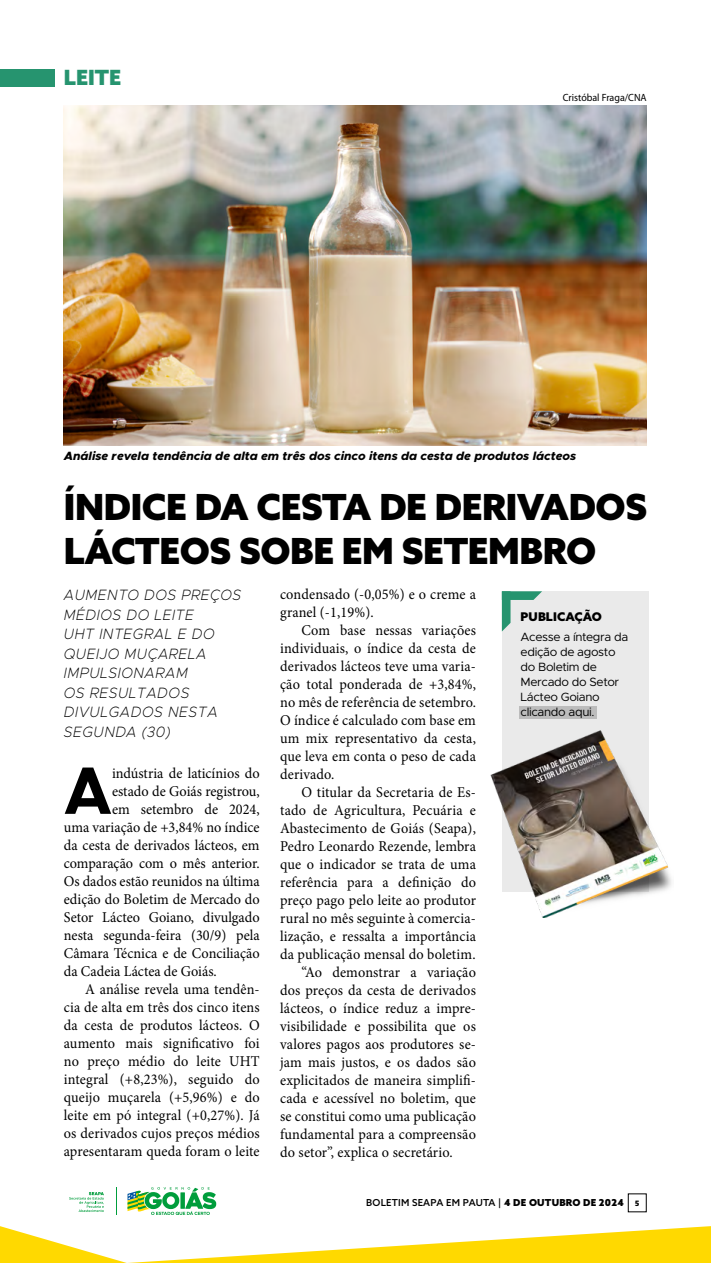
<style>
.page{position:relative;width:711px;height:1263px;background:#fff}
.page>*{position:absolute;margin:0;border:0;box-sizing:border-box;transform-origin:0 0}
.t1{font:700 67.35px "Metropolis";color:#000;scale:.95 1}
.t2{font:900 36px/43.5px "Azo Sans";letter-spacing:-.01em;color:#000}
.t3{font:900 21px "Azo Sans";color:#26946f}
.t4{font:15px/18px "Minion Pro";letter-spacing:.005em;color:#000;scale:.95 1}
.t5{font:italic 200 15px/19.5px "Metropolis";letter-spacing:.04em;color:#000;scale:.95 1}
.t6{font:12px/15px "Metropolis";letter-spacing:-.03em;color:#000}
.t7{font:italic 800 12px "Metropolis";color:#000}
.t8{font:900 12px "Azo Sans";letter-spacing:.01em;color:#000}
.t9{font:10.5px "Myriad Pro";color:#000;scale:.95 1}
.t10{font:500 9.6px "Azo Sans";letter-spacing:.02em;color:#000}
.s1{font-weight:900}
.s2{font-family:"Neo Sans Pro";font-weight:900;font-size:7.2px}
</style>
<div class="page">
<svg style="left:127px;top:1187px;width:89px;height:28px"></svg>
<svg style="left:116px;top:1187px;width:1px;height:28px"></svg>
<svg style="left:69px;top:1192px;width:35px;height:20px"></svg>
<svg style="left:0;top:1226px;width:710px;height:37px"></svg>
<div style="left:0;top:69px;width:54px;height:18px;background:#26946f"></div>
<img style="left:64px;top:105px;width:582px;height:340px">
<div style="left:501px;top:591px;width:147px;height:301px;background:#eaeaea"></div>
<svg style="left:501px;top:591px;width:40px;height:40px"></svg>
<img style="left:490px;top:723px;width:182px;height:194px">
<div style="left:518px;top:706px;width:78px;height:13px;background:#bcbcbc"></div>
<h3 class="t3" style="left:64px;top:63px;width:59px">LEITE</h3>
<p class="t9" style="left:562px;top:91px;width:90px">Cristóbal Fraga/CNA</p>
<p class="t7" style="left:64px;top:448px;width:513px">Análise revela tendência de alta em três dos cinco itens da cesta de produtos lácteos</p>
<h2 class="t2" style="left:64px;top:485px;width:584px">ÍNDICE DA CESTA DE DERIVADOS<br>LÁCTEOS SOBE EM SETEMBRO</h2>
<p class="t5" style="left:64px;top:585px;width:188px">AUMENTO DOS PREÇOS<br>MÉDIOS DO LEITE<br>UHT INTEGRAL E DO<br>QUEIJO MUÇARELA<br>IMPULSIONARAM<br>OS RESULTADOS<br>DIVULGADOS NESTA<br>SEGUNDA (30)</p>
<p class="t4" style="left:280px;top:585px;width:207px">condensado (-0,05%) e o creme a granel (-1,19%).</p>
<p class="t4" style="left:280px;top:621px;width:207px;text-align:justify;text-indent:21px">Com base nessas variações individuais, o índice da cesta de derivados lácteos teve uma varia&shy;ção total ponderada de +3,84%, no mês de referência de setembro.<br>O índice é calculado com base em um mix representativo da cesta, que leva em conta o peso de cada derivado.</p>
<p class="t4" style="left:301px;top:783px;width:185px">O titular da Secretaria de Es-</p>
<p class="t4" style="left:280px;top:801px;width:207px">tado de Agricultura, Pecuária e</p>
<p class="t4" style="left:280px;top:819px;width:207px">Abastecimento de Goiás (Seapa),</p>
<p class="t4" style="left:280px;top:837px;width:207px">Pedro Leonardo Rezende, lembra</p>
<p class="t4" style="left:280px;top:855px;width:207px">que o indicador se trata de uma</p>
<p class="t4" style="left:280px;top:873px;width:207px">referência para a definição do</p>
<p class="t4" style="left:280px;top:891px;width:207px">preço pago pelo leite ao produtor</p>
<p class="t4" style="left:280px;top:909px;width:207px">rural no mês seguinte à comercia-</p>
<p class="t4" style="left:280px;top:927px;width:207px">lização, e ressalta a importância</p>
<p class="t4" style="left:280px;top:945px;width:207px">da publicação mensal do boletim.</p>
<p class="t4" style="left:301px;top:963px;width:185px">“Ao demonstrar a variação</p>
<p class="t4" style="left:280px;top:981px;width:207px">dos preços da cesta de derivados</p>
<p class="t4" style="left:280px;top:999px;width:207px">lácteos, o índice reduz a impre-</p>
<p class="t4" style="left:280px;top:1017px;width:207px">visibilidade e possibilita que os</p>
<p class="t4" style="left:280px;top:1035px;width:207px">valores pagos aos produtores se-</p>
<p class="t4" style="left:280px;top:1053px;width:207px">jam mais justos, e os dados são</p>
<p class="t4" style="left:280px;top:1071px;width:207px">explicitados de maneira simplifi-</p>
<p class="t4" style="left:280px;top:1089px;width:207px">cada e acessível no boletim, que</p>
<p class="t4" style="left:280px;top:1107px;width:207px">se constitui como uma publicação</p>
<p class="t4" style="left:280px;top:1125px;width:207px">fundamental para a compreensão</p>
<p class="t4" style="left:280px;top:1143px;width:183px">do setor”, explica o secretário.</p>
<h1 class="t1" style="left:64px;top:748px;width:52px">A</h1>
<p class="t4" style="left:112px;top:764px;width:157px">indústria de laticínios do</p>
<p class="t4" style="left:112px;top:782px;width:157px">estado de Goiás registrou,</p>
<p class="t4" style="left:112px;top:800px;width:157px">em setembro de 2024,</p>
<p class="t4" style="left:64px;top:818px;width:207px">uma variação de +3,84% no índice</p>
<p class="t4" style="left:64px;top:836px;width:207px">da cesta de derivados lácteos, em</p>
<p class="t4" style="left:64px;top:854px;width:207px">comparação com o mês anterior.</p>
<p class="t4" style="left:64px;top:872px;width:207px">Os dados estão reunidos na última</p>
<p class="t4" style="left:64px;top:890px;width:207px">edição do Boletim de Mercado do</p>
<p class="t4" style="left:64px;top:908px;width:207px">Setor Lácteo Goiano, divulgado</p>
<p class="t4" style="left:64px;top:926px;width:207px">nesta segunda-feira (30/9) pela</p>
<p class="t4" style="left:64px;top:944px;width:207px">Câmara Técnica e de Conciliação</p>
<p class="t4" style="left:64px;top:962px;width:162px">da Cadeia Láctea de Goiás.</p>
<p class="t4" style="left:85px;top:980px;width:185px">A análise revela uma tendên-</p>
<p class="t4" style="left:64px;top:998px;width:207px">cia de alta em três dos cinco itens</p>
<p class="t4" style="left:64px;top:1016px;width:207px">da cesta de produtos lácteos. O</p>
<p class="t4" style="left:64px;top:1034px;width:207px">aumento mais significativo foi</p>
<p class="t4" style="left:64px;top:1052px;width:207px">no preço médio do leite UHT</p>
<p class="t4" style="left:64px;top:1070px;width:207px">integral (+8,23%), seguido do</p>
<p class="t4" style="left:64px;top:1088px;width:207px">queijo muçarela (+5,96%) e do</p>
<p class="t4" style="left:64px;top:1106px;width:207px">leite em pó integral (+0,27%). Já</p>
<p class="t4" style="left:64px;top:1124px;width:207px">os derivados cujos preços médios</p>
<p class="t4" style="left:64px;top:1142px;width:207px">apresentaram queda foram o leite</p>
<p class="t8" style="left:520px;top:609px;width:83px">PUBLICAÇÃO</p>
<p class="t6" style="left:520px;top:630px;width:109px">Acesse a íntegra da edição de agosto do Boletim de<br>Mercado do Setor<br>Lácteo Goiano clicando aqui.</p>
<p class="t10" style="left:366px;top:1196px;width:275px">BOLETIM SEAPA EM PAUTA | <span class="s1">4 DE OUTUBRO DE 2024</span> <span class="s2">5</span></p>
</div>
